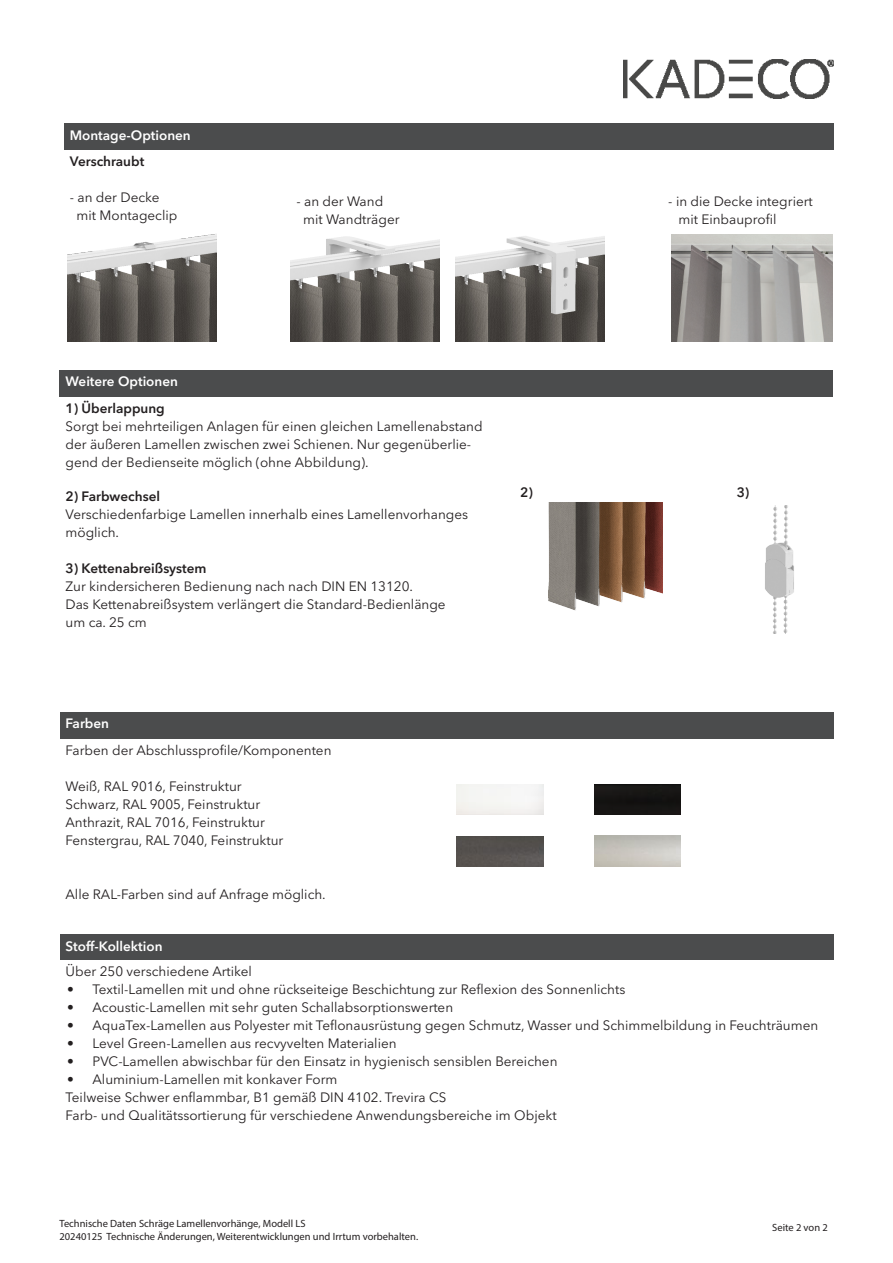
<style>
.page{position:relative;width:893px;height:1263px;background:#fff}
.page>*{position:absolute;margin:0;border:0;box-sizing:border-box;transform-origin:0 0}
.Tabelle_Fließtext{font:13.5px/18px "Avenir Next LT Pro";color:#231f20}
.Tabelle_Fließtext-2{font:600 13.5px "Avenir Next LT Pro";color:#231f20}
.Tabelle_Kopftext_dem{font:600 13.5px "Avenir Next LT Pro";color:#fff}
.t1{font:10.5px/12.6px "Myriad Pro";color:#231f20}
</style>
<div class="page">
<img style="left:623px;top:60px;width:210px;height:38px">
<div style="left:60px;top:712px;width:773px;height:27px;background:#4b4c4d"></div>
<div style="left:594px;top:784px;width:86px;height:31px;background:#171514"></div>
<img style="left:457px;top:836px;width:86px;height:31px">
<div style="left:60px;top:934px;width:773px;height:26px;background:#4b4c4d"></div>
<div style="left:64px;top:123px;width:769px;height:27px;background:#4b4c4d"></div>
<div style="left:60px;top:370px;width:773px;height:26px;background:#4b4c4d"></div>
<img style="left:765px;top:506px;width:29px;height:127px">
<img style="left:548px;top:502px;width:114px;height:109px">
<img style="left:68px;top:234px;width:148px;height:107px">
<img style="left:290px;top:236px;width:149px;height:105px">
<img style="left:455px;top:236px;width:149px;height:105px">
<img style="left:672px;top:234px;width:161px;height:107px">
<p class="Tabelle_Kopftext_dem" style="left:70px;top:127px;width:123px">Montage-Optionen</p>
<p class="Tabelle_Fließtext-2" style="left:70px;top:154px;width:76px">Verschraubt</p>
<p class="Tabelle_Fließtext" style="left:70px;top:189px;width:91px">- an der Decke</p>
<p class="Tabelle_Fließtext" style="left:77px;top:207px;width:102px">mit Montageclip</p>
<p class="Tabelle_Fließtext" style="left:296px;top:192px;width:88px">- an der Wand</p>
<p class="Tabelle_Fließtext" style="left:303px;top:210px;width:98px">mit Wandträger</p>
<p class="Tabelle_Fließtext" style="left:668px;top:192px;width:146px">- in die Decke integriert</p>
<p class="Tabelle_Fließtext" style="left:678px;top:210px;width:99px">mit Einbauprofil</p>
<p class="Tabelle_Kopftext_dem" style="left:66px;top:373px;width:114px">Weitere Optionen</p>
<p class="Tabelle_Fließtext-2" style="left:66px;top:400px;width:101px">1) Überlappung</p>
<p class="Tabelle_Fließtext" style="left:66px;top:417px;width:419px">Sorgt bei mehrteiligen Anlagen für einen gleichen Lamellenabstand der äußeren Lamellen zwischen zwei Schienen. Nur gegenüberlie&shy;gend der Bedienseite möglich (ohne Abbildung).</p>
<p class="Tabelle_Fließtext-2" style="left:66px;top:488px;width:96px">2) Farbwechsel</p>
<p class="Tabelle_Fließtext" style="left:66px;top:505px;width:404px">Verschiedenfarbige Lamellen innerhalb eines Lamellenvorhanges möglich.</p>
<p class="Tabelle_Fließtext-2" style="left:66px;top:560px;width:143px">3) Kettenabreißsystem</p>
<p class="Tabelle_Fließtext" style="left:66px;top:577px;width:349px">Zur kindersicheren Bedienung nach nach DIN EN 13120.</p>
<p class="Tabelle_Fließtext" style="left:66px;top:595px;width:382px">Das Kettenabreißsystem verlängert die Standard-Bedienlänge</p>
<p class="Tabelle_Fließtext" style="left:66px;top:613px;width:83px">um ca. 25 cm</p>
<p class="Tabelle_Kopftext_dem" style="left:66px;top:715px;width:45px">Farben</p>
<p class="Tabelle_Fließtext" style="left:66px;top:741px;width:267px">Farben der Abschlussprofile/Komponenten</p>
<p class="Tabelle_Fließtext" style="left:66px;top:777px;width:178px">Weiß, RAL 9016, Feinstruktur</p>
<p class="Tabelle_Fließtext" style="left:66px;top:795px;width:196px">Schwarz, RAL 9005, Feinstruktur</p>
<p class="Tabelle_Fließtext" style="left:66px;top:813px;width:201px">Anthrazit, RAL 7016, Feinstruktur</p>
<p class="Tabelle_Fließtext" style="left:66px;top:831px;width:219px">Fenstergrau, RAL 7040, Feinstruktur</p>
<p class="Tabelle_Fließtext-2" style="left:520px;top:484px;width:14px">2)</p>
<p class="Tabelle_Fließtext-2" style="left:737px;top:484px;width:14px">3)</p>
<p class="Tabelle_Fließtext" style="left:66px;top:885px;width:262px">Alle RAL-Farben sind auf Anfrage möglich.</p>
<p class="Tabelle_Kopftext_dem" style="left:66px;top:938px;width:99px">Stoff-Kollektion</p>
<p class="Tabelle_Fließtext" style="left:66px;top:962px;width:188px">Über 250 verschiedene Artikel</p>
<p class="Tabelle_Fließtext" style="left:67px;top:980px;width:560px">• Textil-Lamellen mit und ohne rückseiteige Beschichtung zur Reflexion des Sonnenlichts</p>
<p class="Tabelle_Fließtext" style="left:67px;top:998px;width:388px">• Acoustic-Lamellen mit sehr guten Schallabsorptionswerten</p>
<p class="Tabelle_Fließtext" style="left:67px;top:1016px;width:753px">• AquaTex-Lamellen aus Polyester mit Teflonausrüstung gegen Schmutz, Wasser und Schimmelbildung in Feuchträumen</p>
<p class="Tabelle_Fließtext" style="left:67px;top:1034px;width:331px">• Level Green-Lamellen aus recvyvelten Materialien</p>
<p class="Tabelle_Fließtext" style="left:67px;top:1052px;width:492px">• PVC-Lamellen abwischbar für den Einsatz in hygienisch sensiblen Bereichen</p>
<p class="Tabelle_Fließtext" style="left:67px;top:1070px;width:272px">• Aluminium-Lamellen mit konkaver Form</p>
<p class="Tabelle_Fließtext" style="left:66px;top:1088px;width:382px">Teilweise Schwer enflammbar, B1 gemäß DIN 4102. Trevira CS</p>
<p class="Tabelle_Fließtext" style="left:66px;top:1106px;width:493px">Farb- und Qualitätssortierung für verschiedene Anwendungsbereiche im Objekt</p>
<p class="t1" style="left:60px;top:1217px;width:360px">Technische Daten Schräge Lamellenvorhänge, Modell LS<br>20240125 Technische Änderungen, Weiterentwicklungen und Irrtum vorbehalten.</p>
<p class="t1" style="left:772px;top:1221px;width:57px">Seite 2 von 2</p>
</div>
